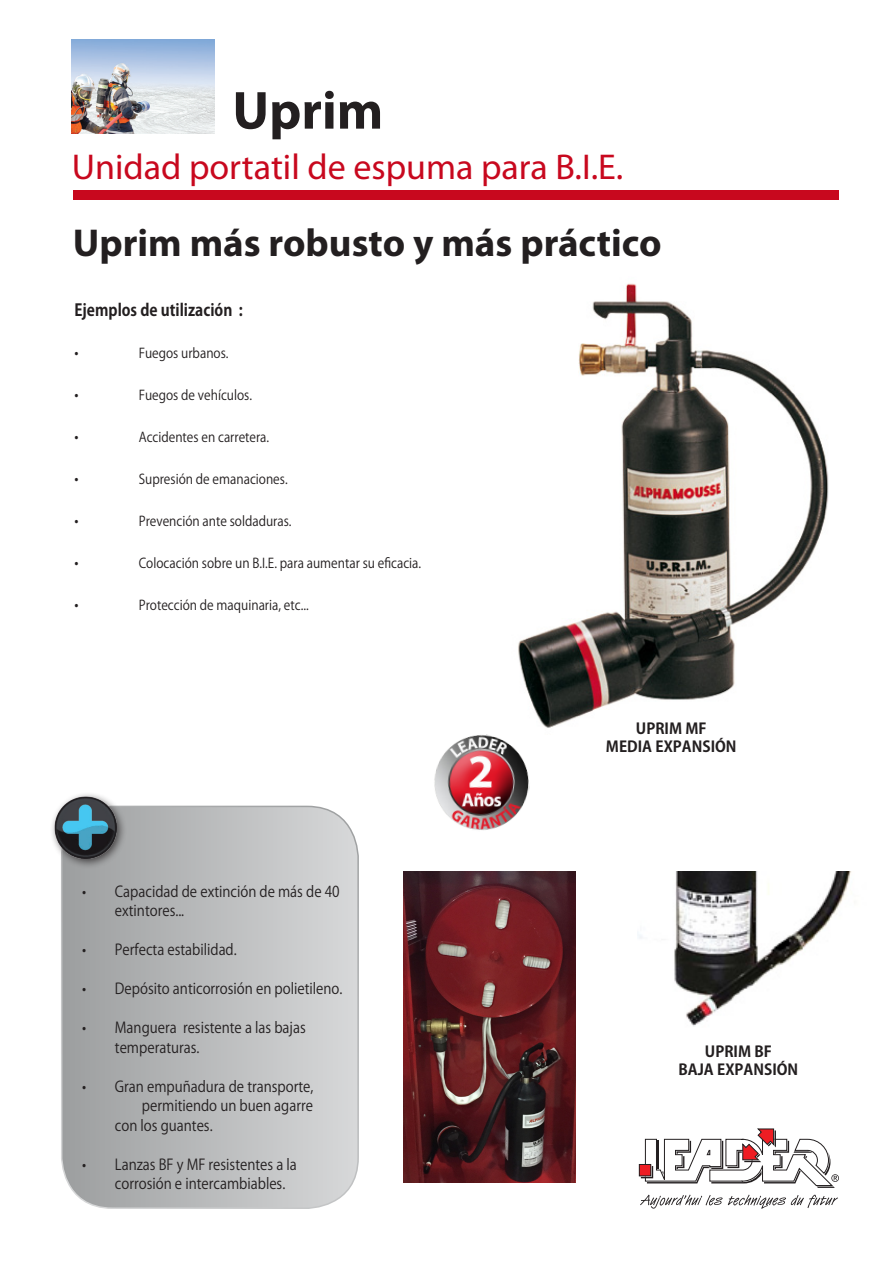
<style>
.page{position:relative;width:893px;height:1263px;background:#fff}
.page>*{position:absolute;margin:0;border:0;box-sizing:border-box;transform-origin:0 0}
.t1{font:700 54px "Myriad Pro";color:#231f20}
.t2{font:700 39px "Myriad Pro";color:#231f20}
.t3{font:36px "Myriad Pro";color:#c8081e}
.t4{font:700 16.5px "Koz Go Pro";color:#231f20;scale:.9 1}
.t5{font:15px/19.5px "Koz Go Pro";color:#231f20;text-align:right;scale:.9 1}
.t6{font:700 15px "Koz Go Pro";color:#231f20}
.t7{font:13.5px "Koz Go Pro";color:#231f20;scale:.9 1}
</style>
<div class="page">
<img style="left:518px;top:283px;width:311px;height:445px">
<div style="left:74px;top:191px;width:765px;height:9px;background:#c8081e"></div>
<div style="left:639px;top:1164px;width:12px;height:12px;border:1px solid #231f20"></div>
<svg style="left:641px;top:1128px;width:198px;height:60px"></svg>
<svg style="left:640px;top:1194px;width:198px;height:15px"></svg>
<img style="left:434px;top:734px;width:96px;height:96px">
<img style="left:638px;top:872px;width:213px;height:154px">
<svg style="left:64px;top:806px;width:294px;height:402px;background:#babcbd"></svg>
<div style="left:61px;top:806px;width:298px;height:403px;border:2px solid #fff;border-radius:51px"></div>
<div style="left:49px;top:791px;width:78px;height:79px;background:#231f20;opacity:.75"></div>
<img style="left:54px;top:796px;width:62px;height:62px">
<img style="left:72px;top:40px;width:143px;height:93px">
<img style="left:404px;top:872px;width:171px;height:310px">
<p class="t1" style="left:232px;top:75px;width:152px">Uprim</p>
<p class="t3" style="left:72px;top:145px;width:553px">Unidad portatil de espuma para B.I.E.</p>
<p class="t2" style="left:73px;top:217px;width:590px">Uprim más robusto y más práctico</p>
<p class="t4" style="left:75px;top:299px;width:188px">Ejemplos de utilización :</p>
<p class="t5" style="left:75px;top:343px;width:6px">•</p>
<p class="t7" style="left:139px;top:344px;width:101px">Fuegos urbanos.</p>
<p class="t5" style="left:75px;top:385px;width:6px">•</p>
<p class="t7" style="left:139px;top:386px;width:127px">Fuegos de vehículos.</p>
<p class="t5" style="left:75px;top:427px;width:6px">•</p>
<p class="t7" style="left:139px;top:428px;width:146px">Accidentes en carretera.</p>
<p class="t5" style="left:75px;top:469px;width:6px">•</p>
<p class="t7" style="left:139px;top:470px;width:167px">Supresión de emanaciones.</p>
<p class="t5" style="left:75px;top:511px;width:6px">•</p>
<p class="t7" style="left:139px;top:512px;width:171px">Prevención ante soldaduras.</p>
<p class="t5" style="left:75px;top:553px;width:6px">•</p>
<p class="t7" style="left:139px;top:554px;width:315px">Colocación sobre un B.I.E. para aumentar su eficacia.</p>
<p class="t5" style="left:75px;top:595px;width:6px">•</p>
<p class="t7" style="left:139px;top:596px;width:190px">Protección de maquinaria, etc...</p>
<p class="t5" style="left:82px;top:882px;width:288px">• Capacidad de extinción de más de 40</p>
<p class="t5" style="left:115px;top:901px;width:79px">extintores...</p>
<p class="t5" style="left:82px;top:940px;width:173px">• Perfecta estabilidad.</p>
<p class="t5" style="left:82px;top:979px;width:291px">• Depósito anticorrosión en polietileno.</p>
<p class="t5" style="left:82px;top:1018px;width:250px">• Manguera resistente a las bajas</p>
<p class="t5" style="left:115px;top:1038px;width:95px">temperaturas.</p>
<p class="t5" style="left:82px;top:1077px;width:258px">• Gran empuñadura de transporte, permitiendo un buen agarre</p>
<p class="t5" style="left:115px;top:1116px;width:110px">con los guantes.</p>
<p class="t5" style="left:82px;top:1155px;width:240px">• Lanzas BF y MF resistentes a la</p>
<p class="t5" style="left:115px;top:1174px;width:191px">corrosión e intercambiables.</p>
<p class="t6" style="left:636px;top:718px;width:72px">UPRIM MF</p>
<p class="t6" style="left:606px;top:736px;width:132px">MEDIA EXPANSIÓN</p>
<p class="t6" style="left:705px;top:1041px;width:68px">UPRIM BF</p>
<p class="t6" style="left:678px;top:1059px;width:121px">BAJA EXPANSIÓN</p>
</div>
